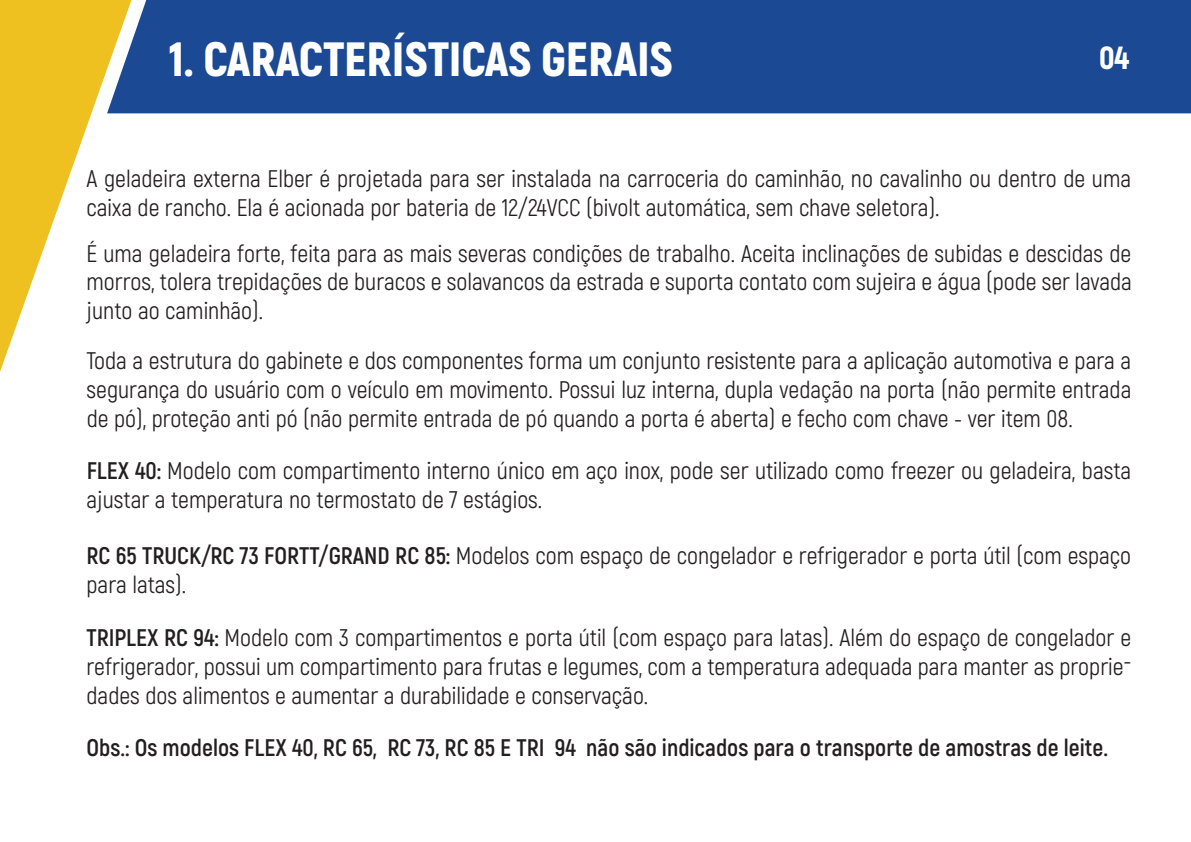
<style>
.page{position:relative;width:1191px;height:842px;background:#fff}
.page>*{position:absolute;margin:0;border:0;box-sizing:border-box;transform-origin:0 0}
.t1{font:900 48px "Akrobat";color:#fff}
.t2{font:900 32px "Akrobat";color:#fff}
.t3{font:24px/28.8px "Akrobat";color:#231f20}
.t4{font:700 24px "Akrobat";color:#231f20}
.s1{font-weight:700}
</style>
<div class="page">
<div style="left:131px;top:0;width:1060px;height:113px;background:#1b4993"></div>
<svg style="left:0;top:0;width:131px;height:372px"></svg>
<h1 class="t1" style="left:169px;top:28px;width:506px">1. CARACTERÍSTICAS GERAIS</h1>
<h2 class="t2" style="left:1099px;top:37px;width:32px">04</h2>
<p class="t3" style="left:87px;top:164px;width:1046px">A geladeira externa Elber é projetada para ser instalada na carroceria do caminhão, no cavalinho ou dentro de uma caixa de rancho. Ela é acionada por bateria de 12/24VCC (bivolt automática, sem chave seletora).</p>
<p class="t3" style="left:87px;top:239px;width:1047px;text-align:justify">É uma geladeira forte, feita para as mais severas condições de trabalho. Aceita inclinações de subidas e descidas de morros, tolera trepidações de buracos e solavancos da estrada e suporta contato com sujeira e água (pode ser lavada junto ao caminhão).</p>
<p class="t3" style="left:87px;top:346px;width:1046px">Toda a estrutura do gabinete e dos componentes forma um conjunto resistente para a aplicação automotiva e para a</p>
<p class="t3" style="left:87px;top:375px;width:1046px">segurança do usuário com o veículo em movimento. Possui luz interna, dupla vedação na porta (não permite entrada de pó), proteção anti pó (não permite entrada de pó quando a porta é aberta) e fecho com chave - ver item 08.</p>
<p class="t3" style="left:87px;top:457px;width:1046px"><span class="s1">FLEX 40:</span> Modelo com compartimento interno único em aço inox, pode ser utilizado como freezer ou geladeira, basta ajustar a temperatura no termostato de 7 estágios.</p>
<p class="t3" style="left:86px;top:541px;width:1046px"><span class="s1">RC 65 TRUCK/RC 73 FORTT/GRAND RC 85:</span> Modelos com espaço de congelador e refrigerador e porta útil (com espaço para latas).</p>
<p class="t3" style="left:86px;top:623px;width:1046px;text-align:justify"><span class="s1">TRIPLEX RC 94:</span> Modelo com 3 compartimentos e porta útil (com espaço para latas). Além do espaço de congelador e refrigerador, possui um compartimento para frutas e legumes, com a temperatura adequada para manter as proprie&shy;dades dos alimentos e aumentar a durabilidade e conservação.</p>
<p class="t4" style="left:87px;top:733px;width:1022px">Obs.: Os modelos FLEX 40, RC 65, RC 73, RC 85 E TRI 94 não são indicados para o transporte de amostras de leite.</p>
</div>
